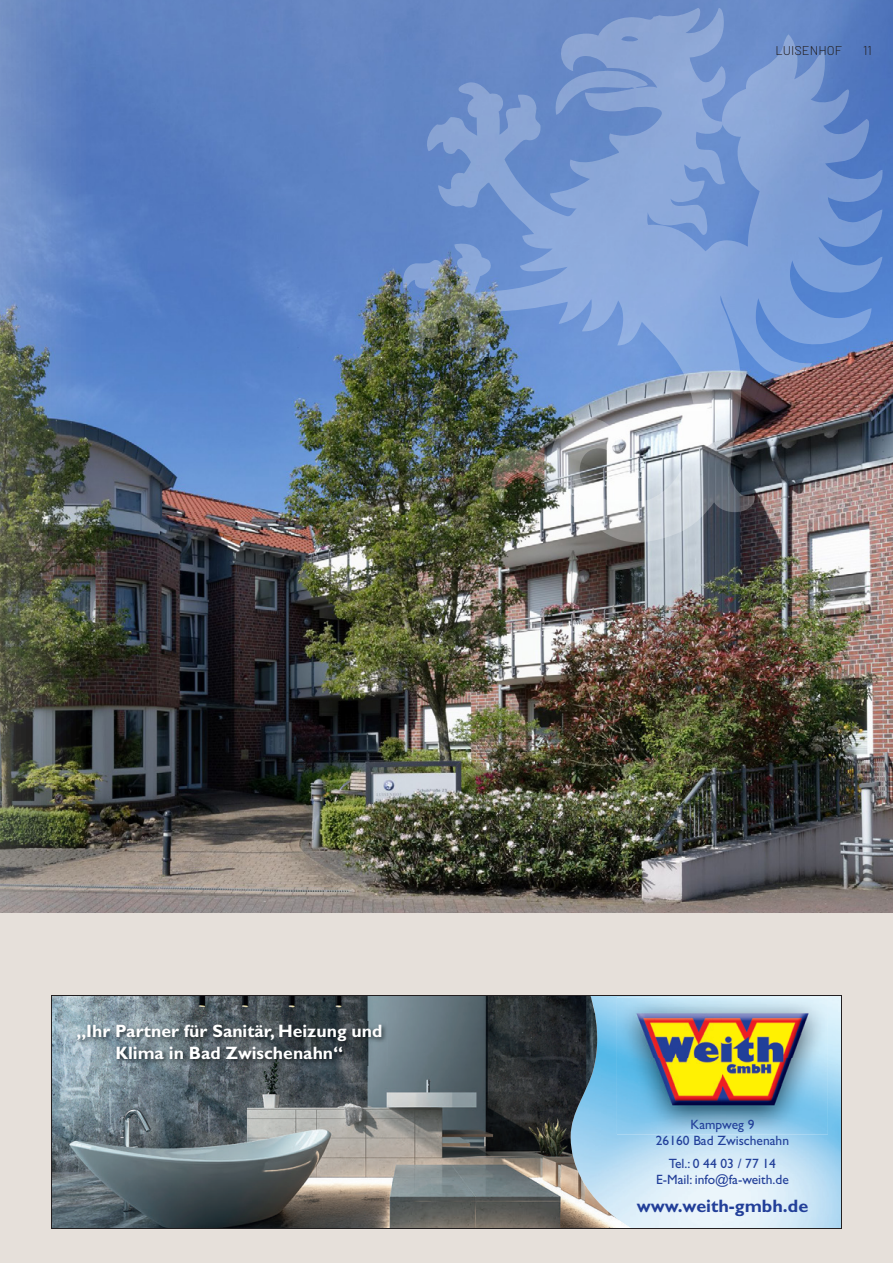
<style>
.page{position:relative;width:893px;height:1263px;background:#e6e0da}
.page>*{position:absolute;margin:0;border:0;box-sizing:border-box;transform-origin:0 0}
.t1{font:700 18px/21.6px "Gill Sans";color:#fff;text-align:center}
.t2{font:700 18px "Gill Sans";color:#223f99}
.t3{font:13.5px/16.2px "Gill Sans";color:#223f99;text-align:center}
.t4{font:300 12.75px "Barlow";color:#231f20}
</style>
<div class="page">
<img style="left:0;top:0;width:893px;height:912px">
<img style="left:402px;top:8px;width:482px;height:536px">
<img style="left:633px;top:997px;width:207px;height:230px">
<img style="left:53px;top:997px;width:580px;height:230px">
<img style="left:617px;top:997px;width:211px;height:137px">
<img style="left:633px;top:1008px;width:179px;height:102px">
<img style="left:74px;top:1021px;width:313px;height:44px">
<div style="left:51px;top:995px;width:791px;height:234px;border:1px solid #231f20"></div>
<p class="t4" style="left:776px;top:43px;width:68px">LUISENHOF</p>
<p class="t4" style="left:863px;top:43px;width:10px">11</p>
<p class="t1" style="left:76px;top:1020px;width:307px">„Ihr Partner für Sanitär, Heizung und<br>Klima in Bad Zwischenahn“</p>
<p class="t3" style="left:656px;top:1116px;width:135px">Kampweg 9<br>26160 Bad Zwischenahn</p>
<p class="t3" style="left:656px;top:1155px;width:134px">Tel.: 0 44 03 / 77 14<br>E-Mail: info@fa-weith.de</p>
<p class="t2" style="left:637px;top:1195px;width:173px">www.weith-gmbh.de</p>
</div>
